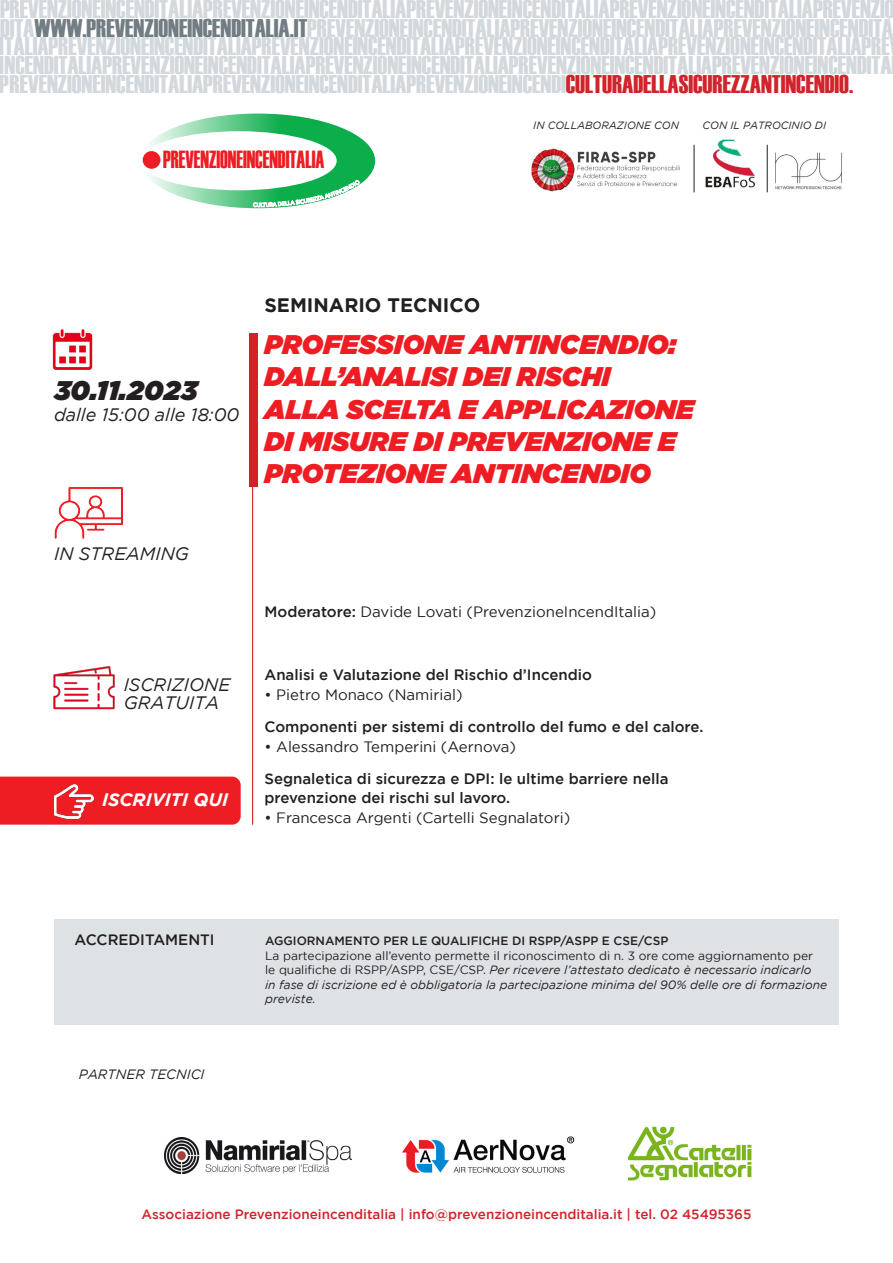
<style>
.page{position:relative;width:893px;height:1263px;background:#fff}
.page>*{position:absolute;margin:0;border:0;box-sizing:border-box;transform-origin:0 0}
.t1{font:italic 900 27px/32.4px "Gotham";color:#ee1d23}
.t2{font:italic 900 27px "Gotham";color:#231f20}
.t3{font:25.5px/18.8px "Haettenschweiler";color:#d3d8dc}
.t4{font:24.75px "Haettenschweiler";color:#ee1d23;scale:.82 1}
.t5{font:700 19.5px "Gotham";color:#231f20}
.t6{font:italic 18px/18px "Gotham";color:#231f20}
.t7{font:italic 700 18px "Gotham";color:#fff}
.t8{font:500 15px/19.5px "Gotham";color:#231f20}
.t9{font:15px "Gotham";color:#231f20}
.t10{font:500 13.5px "Gotham";color:#d1232a}
.t11{font:italic 13.5px "Gotham";color:#231f20}
.t12{font:italic 12px/14.4px "Gotham";color:#231f20}
.t13{font:500 12px "Gotham";color:#231f20}
.t14{font:italic 10.5px "Gotham";color:#231f20}
.t15{font:500 5.55px "Avenir";color:#fff;scale:.96 1}
.s1{color:#717d83}
.s2{color:#d1232a}
.s3{font-weight:500}
.s4{font-style:normal}
</style>
<div class="page">
<img style="left:531px;top:148px;width:149px;height:44px">
<img style="left:775px;top:152px;width:67px;height:38px">
<img style="left:705px;top:139px;width:51px;height:49px">
<hr style="left:694px;top:145px;width:1px;height:47px;background:#231f20">
<hr style="left:767px;top:145px;width:1px;height:47px;background:#231f20">
<img style="left:164px;top:1137px;width:187px;height:36px">
<div style="left:249px;top:333px;width:9px;height:153px;background:#d1232a"></div>
<hr style="left:252px;top:482px;width:1px;height:343px;background:#d1232a">
<img style="left:52px;top:330px;width:41px;height:39px">
<img style="left:53px;top:666px;width:62px;height:44px">
<div style="left:0;top:777px;width:241px;height:48px;background:#ee1d23"></div>
<img style="left:54px;top:782px;width:39px;height:39px">
<div style="left:54px;top:919px;width:785px;height:106px;background:#dee2e5"></div>
<svg style="left:54px;top:486px;width:69px;height:54px"></svg>
<img style="left:402px;top:1136px;width:173px;height:37px">
<img style="left:627px;top:1126px;width:125px;height:55px">
<svg style="left:142px;top:114px;width:233px;height:94px"></svg>
<p class="t3" style="left:0;top:-2px;width:896px">PREVENZIONEINCENDITALIAPREVENZIONEINCENDITALIAPREVENZIONEINCENDITALIAPREVENZIONEINCENDITALIAPREVENZIO DITA<span class="s1">WWW.PREVENZIONEINCENDITALIA.IT</span>PREVENZIONEINCENDITALIAPREVENZIONEINCENDITALIAPREVENZIONEINCENDITA ITALIAPREVENZIONEINCENDITALIAPREVENZIONEINCENDITALIAPREVENZIONEINCENDITALIAPREVENZIONEINCENDITALIAPRE INCENDITALIAPREVENZIONEINCENDITALIAPREVENZIONEINCENDITALIAPREVENZIONEINCENDITALIAPREVENZIONEINCENDITA PREVENZIONEINCENDITALIAPREVENZIONEINCENDITALIAPREVENZIONEINCENDI<span class="s2">CULTURADELLASICUREZZANTINCENDIO.</span></p>
<p class="t4" style="left:163px;top:145px;width:198px">PREVENZIONEINCENDITALIA</p>
<p class="t15" style="left:260px;top:202px;width:4px">L</p>
<p class="t15" style="left:278px;top:201px;width:19px;rotate:-6deg">DELLA</p>
<p class="t5" style="left:264px;top:294px;width:217px">SEMINARIO TECNICO</p>
<p class="t14" style="left:533px;top:119px;width:147px">IN COLLABORAZIONE CON</p>
<p class="t14" style="left:702px;top:119px;width:125px">CON IL PATROCINIO DI</p>
<p class="t2" style="left:54px;top:374px;width:145px">30.11.2023</p>
<p class="t6" style="left:54px;top:406px;width:187px">dalle 15:00 alle 18:00</p>
<p class="t1" style="left:264px;top:327px;width:431px">PROFESSIONE ANTINCENDIO:<br>DALL’ANALISI DEI RISCHI<br>ALLA SCELTA E APPLICAZIONE<br>DI MISURE DI PREVENZIONE E<br>PROTEZIONE ANTINCENDIO</p>
<p class="t6" style="left:54px;top:544px;width:136px">IN STREAMING</p>
<p class="t6" style="left:124px;top:676px;width:108px">ISCRIZIONE<br>GRATUITA</p>
<p class="t7" style="left:102px;top:789px;width:128px">ISCRIVITI QUI</p>
<p class="t9" style="left:264px;top:604px;width:393px"><span class="s3">Moderatore:</span> Davide Lovati (PrevenzioneIncendItalia)</p>
<p class="t8" style="left:264px;top:665px;width:329px">Analisi e Valutazione del Rischio d’Incendio</p>
<p class="t9" style="left:264px;top:686px;width:200px">• Pietro Monaco (Namirial)</p>
<p class="t8" style="left:264px;top:717px;width:440px">Componenti per sistemi di controllo del fumo e del calore.</p>
<p class="t9" style="left:264px;top:738px;width:253px">• Alessandro Temperini (Aernova)</p>
<p class="t8" style="left:264px;top:768px;width:406px">Segnaletica di sicurezza e DPI: le ultime barriere nella prevenzione dei rischi sul lavoro.</p>
<p class="t9" style="left:264px;top:809px;width:307px">• Francesca Argenti (Cartelli Segnalatori)</p>
<p class="t8" style="left:75px;top:930px;width:142px">ACCREDITAMENTI</p>
<p class="t13" style="left:265px;top:934px;width:405px">AGGIORNAMENTO PER LE QUALIFICHE DI RSPP/ASPP E CSE/CSP</p>
<p class="t12" style="left:265px;top:948px;width:563px"><span class="s4">La partecipazione all’evento permette il riconoscimento di n. 3 ore come aggiornamento per<br>le qualifiche di RSPP/ASPP, CSE/CSP.</span> Per ricevere l’attestato dedicato è necessario indicarlo<br>in fase di iscrizione ed è obbligatoria la partecipazione minima del 90% delle ore di formazione previste.</p>
<p class="t11" style="left:79px;top:1066px;width:127px">PARTNER TECNICI</p>
<p class="t10" style="left:142px;top:1206px;width:611px">Associazione Prevenzioneincenditalia | info@prevenzioneincenditalia.it | tel. 02 45495365</p>
</div>
